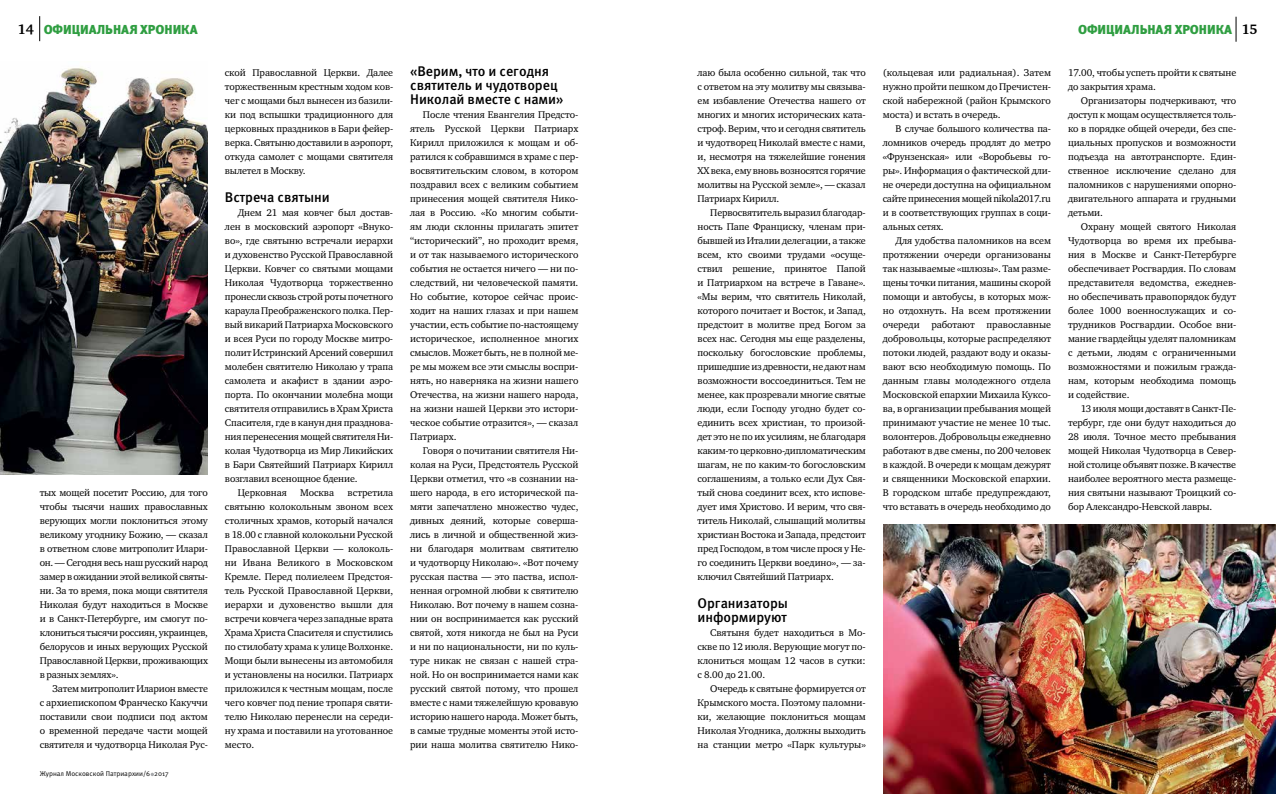
<style>
.page{position:relative;width:1276px;height:794px;background:#fff}
.page>*{position:absolute;margin:0;border:0;box-sizing:border-box;transform-origin:0 0}
.t1{font:500 14px/14px "Meta Pro";letter-spacing:-.005em;color:#000}
.t2{font:900 13px "Meta Pro";letter-spacing:-.005em;color:#2f9e41}
.t3{font:10px/14px "Charter ITC";letter-spacing:-.01em;color:#000;text-align:justify}
.t4{font:7px "Meta Pro";color:#000}
.s1{font-family:"Charter ITC";font-weight:700;font-size:14px;color:#000}
</style>
<div class="page">
<svg style="left:39px;top:16px;width:1px;height:25px"></svg>
<svg style="left:1235px;top:17px;width:1px;height:25px"></svg>
<img style="left:883px;top:524px;width:393px;height:270px">
<img style="left:0;top:67px;width:208px;height:407px">
<h2 class="t2" style="left:18px;top:21px;width:181px"><span class="s1">14</span> ОФИЦИАЛЬНАЯ ХРОНИКА</h2>
<h2 class="t2" style="left:1078px;top:21px;width:181px">ОФИЦИАЛЬНАЯ ХРОНИКА <span class="s1">15</span></h2>
<p class="t3" style="left:697px;top:65px;width:170px">лаю была особенно сильной, так что с ответом на эту молитву мы связыва&shy;ем избавление Отечества нашего от многих и многих исторических ката&shy;строф. Верим, что и сегодня святитель и чудотворец Николай вместе с нами, и, несмотря на тяжелейшие гонения ХХ века, ему вновь возносятся горячие молитвы на Русской земле», — сказал Патриарх Кирилл.</p>
<p class="t3" style="left:697px;top:205px;width:170px;text-indent:13px">Первосвятитель выразил благодар&shy;ность Папе Франциску, членам при&shy;бывшей из Италии делегации, а также всем, кто своими трудами «осуще&shy;ствил решение, принятое Папой и Патриархом на встрече в Гаване». «Мы верим, что святитель Николай, которого почитает и Восток, и Запад, предстоит в молитве пред Богом за всех нас. Сегодня мы еще разделены, поскольку богословские проблемы, пришедшие из древности, не дают нам возможности воссоединиться. Тем не менее, как прозревали многие святые люди, если Господу угодно будет со&shy;единить всех христиан, то произой&shy;дет это не по их усилиям, не благодаря каким-то церковно-дипломатическим шагам, не по каким-то богословским соглашениям, а только если Дух Свя&shy;тый снова соединит всех, кто испове&shy;дует имя Христово. И верим, что свя&shy;титель Николай, слышащий молитвы христиан Востока и Запада, предстоит пред Господом, в том числе прося у Не&shy;го соединить Церкви воедино», — за&shy;ключил Святейший Патриарх.</p>
<h1 class="t1" style="left:697px;top:596px;width:92px">Организаторы информируют</h1>
<p class="t3" style="left:697px;top:625px;width:170px;text-indent:13px">Святыня будет находиться в Мо&shy;скве по 12 июля. Верующие могут по&shy;клониться мощам 12 часов в сутки: с 8.00 до 21.00.</p>
<p class="t3" style="left:697px;top:681px;width:170px;text-indent:13px">Очередь к святыне формируется от Крымского моста. Поэтому паломни&shy;ки, желающие поклониться мощам Николая Угодника, должны выходить на станции метро «Парк культуры»</p>
<h1 class="t1" style="left:410px;top:64px;width:155px">«Верим, что и сегодня святитель и чудотворец<br>Николай вместе с нами»</h1>
<p class="t3" style="left:410px;top:107px;width:170px;text-indent:13px">После чтения Евангелия Предсто&shy;ятель Русской Церкви Патриарх Кирилл приложился к мощам и об&shy;ратился к собравшимся в храме с пер&shy;восвятительским словом, в котором поздравил всех с великим событием принесения мощей святителя Нико&shy;лая в Россию. «Ко многим событи&shy;ям люди склонны прилагать эпитет “исторический”, но проходит время, и от так называемого исторического события не остается ничего — ни по&shy;следствий, ни человеческой памяти.<br>Но событие, которое сейчас проис&shy;ходит на наших глазах и при нашем участии, есть событие по-настоящему историческое, исполненное многих смыслов. Может быть, не в полной ме&shy;ре мы можем все эти смыслы воспри&shy;нять, но наверняка на жизни нашего Отечества, на жизни нашего народа, на жизни нашей Церкви это истори&shy;ческое событие отразится», — сказал Патриарх.</p>
<p class="t3" style="left:410px;top:443px;width:170px;text-indent:13px">Говоря о почитании святителя Ни&shy;колая на Руси, Предстоятель Русской Церкви отметил, что «в сознании на&shy;шего народа, в его исторической па&shy;мяти запечатлено множество чудес, дивных деяний, которые соверша&shy;лись в личной и общественной жиз&shy;ни благодаря молитвам святителю и чудотворцу Николаю». «Вот почему русская паства — это паства, испол&shy;ненная огромной любви к святителю Николаю. Вот почему в нашем созна&shy;нии он воспринимается как русский святой, хотя никогда не был на Руси и ни по национальности, ни по куль&shy;туре никак не связан с нашей стра&shy;ной. Но он воспринимается нами как русский святой потому, что прошел вместе с нами тяжелейшую кровавую историю нашего народа. Может быть, в самые трудные моменты этой исто&shy;рии наша молитва святителю Нико-</p>
<p class="t3" style="left:1068px;top:65px;width:170px">17.00, чтобы успеть пройти к святыне до закрытия храма.</p>
<p class="t3" style="left:1068px;top:93px;width:170px;text-indent:13px">Организаторы подчеркивают, что доступ к мощам осуществляется толь&shy;ко в порядке общей очереди, без спе&shy;циальных пропусков и возможности подъезда на автотранспорте. Един&shy;ственное исключение сделано для паломников с нарушениями опорно&shy;двигательного аппарата и грудными детьми.</p>
<p class="t3" style="left:1068px;top:219px;width:170px;text-indent:13px">Охрану мощей святого Николая Чудотворца во время их пребыва&shy;ния в Москве и Санкт-Петербурге обеспечивает Росгвардия. По словам представителя ведомства, ежеднев&shy;но обеспечивать правопорядок будут более 1000 военнослужащих и со&shy;трудников Росгвардии. Особое вни&shy;мание гвардейцы уделят паломникам с детьми, людям с ограниченными возможностями и пожилым гражда&shy;нам, которым необходима помощь и содействие.</p>
<p class="t3" style="left:1068px;top:401px;width:170px;text-indent:13px">13 июля мощи доставят в Санкт-Пе&shy;тербург, где они будут находиться до 28 июля. Точное место пребывания мощей Николая Чудотворца в Север&shy;ной столице объявят позже. В качестве наиболее вероятного места размеще&shy;ния святыни называют Троицкий со&shy;бор Александро-Невской лавры.</p>
<p class="t3" style="left:883px;top:65px;width:170px">(кольцевая или радиальная). Затем нужно пройти пешком до Пречистен&shy;ской набережной (район Крымского моста) и встать в очередь.</p>
<p class="t3" style="left:883px;top:121px;width:170px;text-indent:13px">В случае большого количества па&shy;ломников очередь продлят до метро «Фрунзенская» или «Воробьевы го&shy;ры». Информация о фактической дли&shy;не очереди доступна на официальном сайте принесения мощей nikola2017.ru и в соответствующих группах в соци&shy;альных сетях.</p>
<p class="t3" style="left:883px;top:233px;width:170px;text-indent:13px">Для удобства паломников на всем протяжении очереди организованы так называемые «шлюзы». Там разме&shy;щены точки питания, машины скорой помощи и автобусы, в которых мож&shy;но отдохнуть. На всем протяжении очереди работают православные добровольцы, которые распределяют потоки людей, раздают воду и оказы&shy;вают всю необходимую помощь. По данным главы молодежного отдела Московской епархии Михаила Куксо&shy;ва, в организации пребывания мощей принимают участие не менее 10 тыс. волонтеров. Добровольцы ежедневно работают в две смены, по 200 человек в каждой. В очереди к мощам дежурят и священники Московской епархии.<br>В городском штабе предупреждают, что вставать в очередь необходимо до</p>
<p class="t3" style="left:225px;top:65px;width:170px">ской Православной Церкви. Далее торжественным крестным ходом ков&shy;чег с мощами был вынесен из базили&shy;ки под вспышки традиционного для церковных праздников в Бари фейер&shy;верка. Святыню доставили в аэропорт, откуда самолет с мощами святителя вылетел в Москву.</p>
<h1 class="t1" style="left:225px;top:190px;width:106px">Встреча святыни</h1>
<p class="t3" style="left:238px;top:205px;width:157px">Днем 21 мая ковчег был достав-</p>
<p class="t3" style="left:225px;top:219px;width:170px">лен в московский аэропорт «Внуко-</p>
<p class="t3" style="left:225px;top:233px;width:170px">во», где святыню встречали иерархи</p>
<p class="t3" style="left:225px;top:247px;width:170px">и духовенство Русской Православной</p>
<p class="t3" style="left:225px;top:261px;width:170px">Церкви. Ковчег со святыми мощами</p>
<p class="t3" style="left:225px;top:275px;width:170px">Николая Чудотворца торжественно</p>
<p class="t3" style="left:225px;top:289px;width:170px">пронесли сквозь строй роты почетного</p>
<p class="t3" style="left:225px;top:303px;width:170px">караула Преображенского полка. Пер-</p>
<p class="t3" style="left:225px;top:317px;width:170px">вый викарий Патриарха Московского</p>
<p class="t3" style="left:225px;top:331px;width:170px">и всея Руси по городу Москве митро-</p>
<p class="t3" style="left:225px;top:345px;width:170px">полит Истринский Арсений совершил</p>
<p class="t3" style="left:225px;top:359px;width:170px">молебен святителю Николаю у трапа</p>
<p class="t3" style="left:225px;top:373px;width:170px">самолета и акафист в здании аэро-</p>
<p class="t3" style="left:225px;top:387px;width:170px">порта. По окончании молебна мощи</p>
<p class="t3" style="left:225px;top:401px;width:170px">святителя отправились в Храм Христа</p>
<p class="t3" style="left:225px;top:415px;width:170px">Спасителя, где в канун дня празднова-</p>
<p class="t3" style="left:225px;top:429px;width:170px">ния перенесения мощей святителя Ни-</p>
<p class="t3" style="left:225px;top:443px;width:170px">колая Чудотворца из Мир Ликийских</p>
<p class="t3" style="left:225px;top:457px;width:170px">в Бари Святейший Патриарх Кирилл</p>
<p class="t3" style="left:225px;top:471px;width:134px">возглавил всенощное бдение.</p>
<p class="t3" style="left:238px;top:485px;width:51px">Церковная</p>
<p class="t3" style="left:300px;top:485px;width:36px">Москва</p>
<p class="t3" style="left:40px;top:485px;width:170px">тых мощей посетит Россию, для того чтобы тысячи наших православных верующих могли поклониться этому великому угоднику Божию, — сказал в ответном слове митрополит Илари&shy;он. — Сегодня весь наш русский народ замер в ожидании этой великой святы&shy;ни. За то время, пока мощи святителя Николая будут находиться в Москве и в Санкт-Петербурге, им смогут по&shy;клониться тысячи россиян, украинцев, белорусов и иных верующих Русской Православной Церкви, проживающих в разных землях».</p>
<p class="t3" style="left:40px;top:681px;width:170px;text-indent:13px">Затем митрополит Иларион вместе с архиепископом Франческо Какуччи поставили свои подписи под актом о временной передаче части мощей святителя и чудотворца Николая Рус-</p>
<p class="t3" style="left:225px;top:485px;width:170px;text-indent:123px">встретила святыню колокольным звоном всех столичных храмов, который начался в 18.00 с главной колокольни Русской Православной Церкви — колоколь&shy;ни Ивана Великого в Московском Кремле. Перед полиелеем Предстоя&shy;тель Русской Православной Церкви, иерархи и духовенство вышли для встречи ковчега через западные врата Храма Христа Спасителя и спустились по стилобату храма к улице Волхонке.<br>Мощи были вынесены из автомобиля и установлены на носилки. Патриарх приложился к честным мощам, после чего ковчег под пение тропаря святи&shy;телю Николаю перенесли на середи&shy;ну храма и поставили на уготованное место.</p>
<p class="t4" style="left:40px;top:769px;width:131px">Журнал Московской Патриархии/6 2017</p>
</div>
